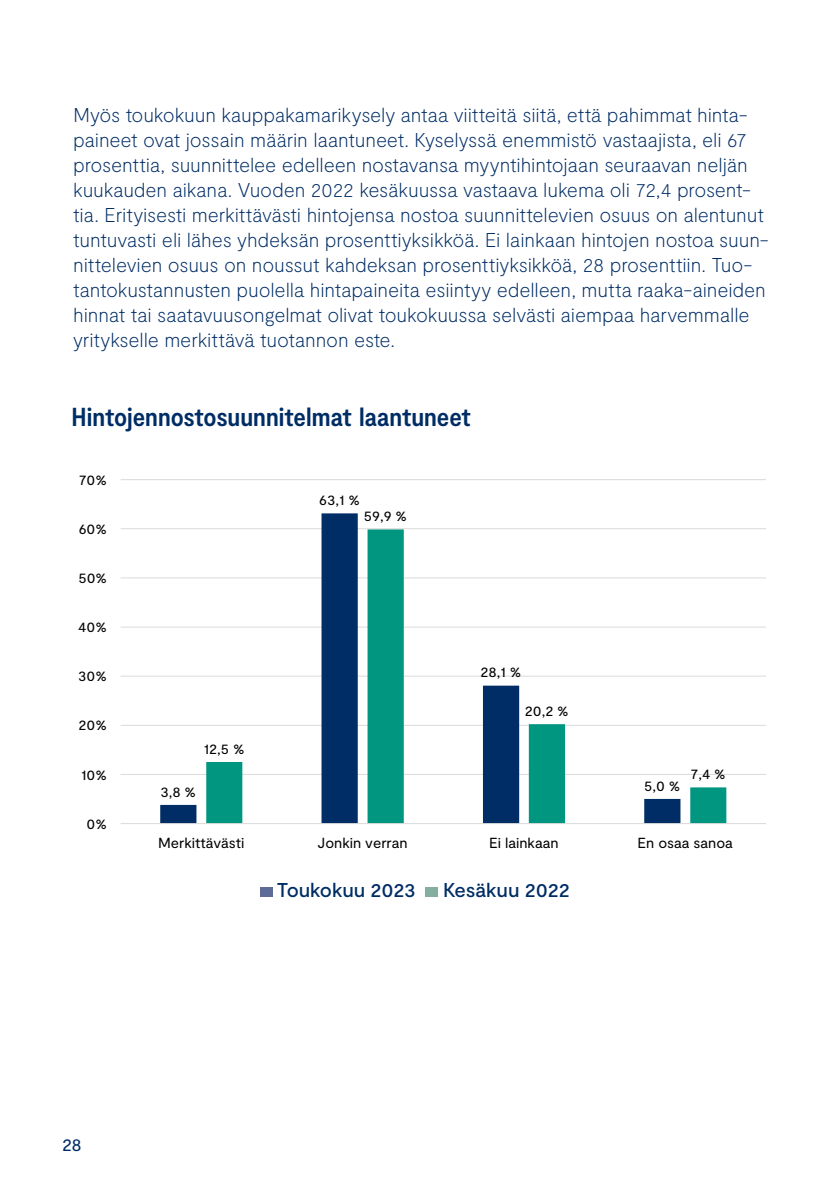
<style>
.page{position:relative;width:840px;height:1191px;background:#fff}
.page>*{position:absolute;margin:0;border:0;box-sizing:border-box;transform-origin:0 0}
.t1{font:700 condensed 26px "Moderat";color:#002d65}
.t2{font:100 20px/25px "Moderat";letter-spacing:-.01em;color:#002d65}
.t3{font:500 20px "Moderat";letter-spacing:-.01em;color:#002d65}
.t4{font:18px "Moderat";color:#002d65}
.t5{font:14.6px "Moderat";color:#000}
</style>
<div class="page">
<svg style="left:120px;top:479px;width:646px;height:345px"></svg>
<div style="left:260px;top:887px;width:12px;height:9px;background:#5e6b99"></div>
<div style="left:425px;top:887px;width:12px;height:9px;background:#84af9e"></div>
<p class="t2" style="left:73px;top:103px;width:697px">Myös toukokuun kauppakamarikysely antaa viitteitä siitä, että pahimmat hinta&shy;paineet ovat jossain määrin laantuneet. Kyselyssä enemmistö vastaajista, eli 67 prosenttia, suunnittelee edelleen nostavansa myyntihintojaan seuraavan neljän kuukauden aikana. Vuoden 2022 kesäkuussa vastaava lukema oli 72,4 prosent&shy;tia. Erityisesti merkittävästi hintojensa nostoa suunnittelevien osuus on alentunut tuntuvasti eli lähes yhdeksän prosenttiyksikköä. Ei lainkaan hintojen nostoa suun&shy;nittelevien osuus on noussut kahdeksan prosenttiyksikköä, 28 prosenttiin. Tuo&shy;tantokustannusten puolella hintapaineita esiintyy edelleen, mutta raaka-aineiden hinnat tai saatavuusongelmat olivat toukokuussa selvästi aiempaa harvemmalle yritykselle merkittävä tuotannon este.</p>
<h1 class="t1" style="left:72px;top:402px;width:400px">Hintojennostosuunnitelmat laantuneet</h1>
<p class="t5" style="left:79px;top:471px;width:30px">70%</p>
<p class="t5" style="left:79px;top:520px;width:30px">60%</p>
<p class="t5" style="left:78px;top:569px;width:30px">50%</p>
<p class="t5" style="left:78px;top:618px;width:30px">40%</p>
<p class="t5" style="left:78px;top:667px;width:30px">30%</p>
<p class="t5" style="left:78px;top:717px;width:30px">20%</p>
<p class="t5" style="left:81px;top:766px;width:27px">10%</p>
<p class="t5" style="left:87px;top:815px;width:22px">0%</p>
<p class="t5" style="left:319px;top:491px;width:42px">63,1 %</p>
<p class="t5" style="left:204px;top:740px;width:42px">12,5 %</p>
<p class="t5" style="left:160px;top:783px;width:37px">3,8 %</p>
<p class="t5" style="left:364px;top:507px;width:45px">59,9 %</p>
<p class="t5" style="left:480px;top:663px;width:42px">28,1 %</p>
<p class="t5" style="left:524px;top:702px;width:45px">20,2 %</p>
<p class="t5" style="left:644px;top:777px;width:38px">5,0 %</p>
<p class="t5" style="left:690px;top:765px;width:37px">7,4 %</p>
<p class="t5" style="left:158px;top:834px;width:88px">Merkittävästi</p>
<p class="t5" style="left:317px;top:834px;width:92px">Jonkin verran</p>
<p class="t5" style="left:489px;top:834px;width:71px">Ei lainkaan</p>
<p class="t5" style="left:637px;top:834px;width:97px">En osaa sanoa</p>
<p class="t3" style="left:276px;top:878px;width:140px">Toukokuu 2023</p>
<p class="t3" style="left:443px;top:878px;width:128px">Kesäkuu 2022</p>
<p class="t4" style="left:62px;top:1134px;width:21px">28</p>
</div>
